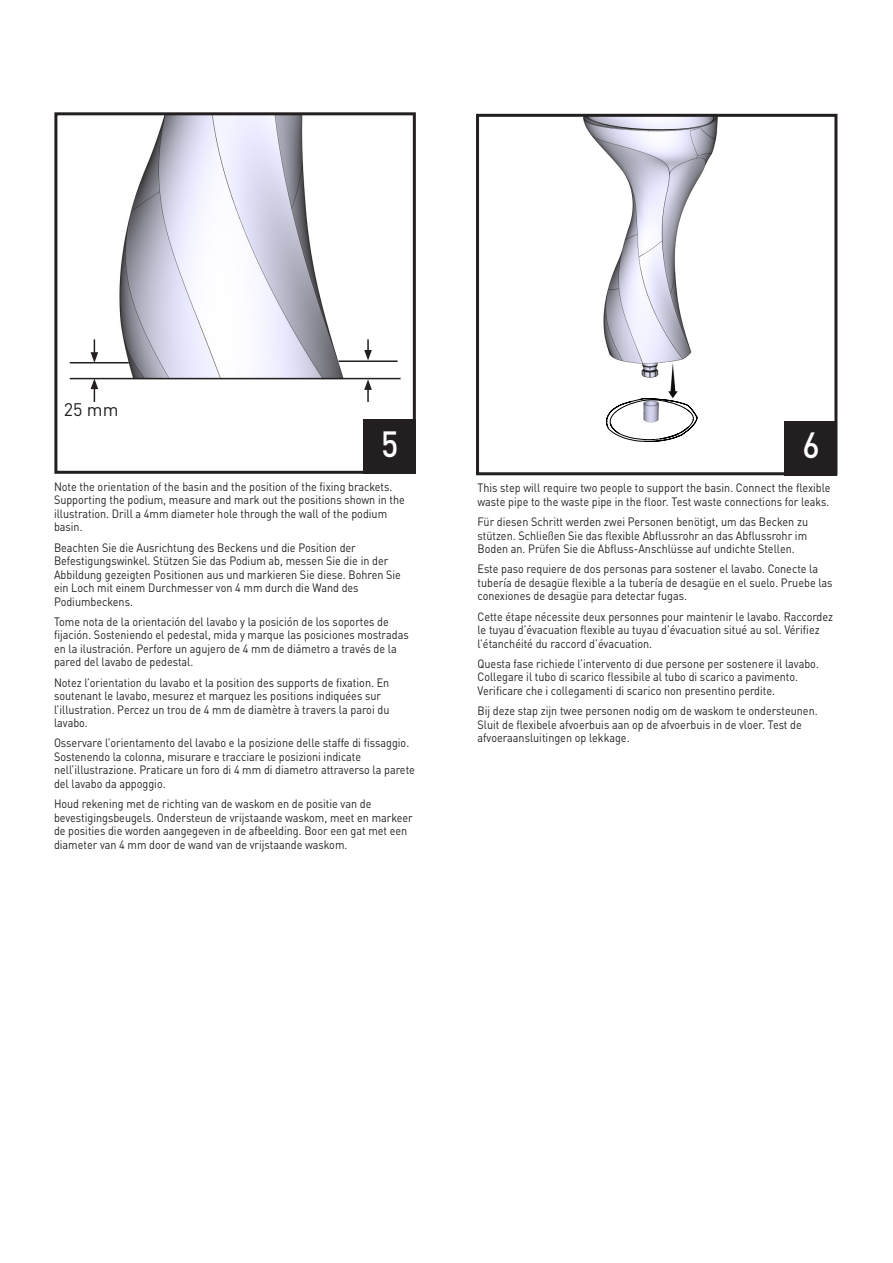
<style>
.page{position:relative;width:893px;height:1263px;background:#fff}
.page>*{position:absolute;margin:0;border:0;box-sizing:border-box;transform-origin:0 0}
.Callout_Circles{font:500 36px "DIN Pro";color:#fff;scale:.9 1}
.t1{font:18px "DIN Pro";color:#231f20}
.Description_Content{font:12px/13.5px "DIN Pro";color:#231f20;scale:.9 1}
</style>
<div class="page">
<svg style="left:54px;top:112px;width:362px;height:362px"></svg>
<hr style="left:70px;top:378px;width:331px;height:1px;background:#231f20">
<hr style="left:70px;top:362px;width:59px;height:1px;background:#231f20">
<hr style="left:338px;top:360px;width:60px;height:2px;background:#231f20">
<svg style="left:91px;top:339px;width:7px;height:23px"></svg>
<svg style="left:91px;top:379px;width:7px;height:23px"></svg>
<svg style="left:364px;top:379px;width:8px;height:23px"></svg>
<svg style="left:364px;top:339px;width:8px;height:21px"></svg>
<div style="left:364px;top:419px;width:52px;height:54px;background:#231f20"></div>
<svg style="left:476px;top:113px;width:362px;height:363px"></svg>
<svg style="left:606px;top:398px;width:91px;height:44px"></svg>
<img style="left:639px;top:392px;width:22px;height:38px">
<img style="left:667px;top:363px;width:11px;height:35px">
<div style="left:784px;top:421px;width:53px;height:54px;background:#231f20"></div>
<p class="t1" style="left:64px;top:397px;width:56px">25 mm</p>
<p class="Callout_Circles" style="left:381px;top:415px;width:21px">5</p>
<p class="Description_Content" style="left:54px;top:479px;width:391px">Note the orientation of the basin and the position of the fixing brackets.<br>Supporting the podium, measure and mark out the positions shown in the illustration. Drill a 4mm diameter hole through the wall of the podium basin.</p>
<p class="Description_Content" style="left:54px;top:540px;width:387px">Beachten Sie die Ausrichtung des Beckens und die Position der Befestigungswinkel. Stützen Sie das Podium ab, messen Sie die in der Abbildung gezeigten Positionen aus und markieren Sie diese. Bohren Sie ein Loch mit einem Durchmesser von 4 mm durch die Wand des Podiumbeckens.</p>
<p class="Description_Content" style="left:54px;top:614px;width:396px">Tome nota de la orientación del lavabo y la posición de los soportes de fijación. Sosteniendo el pedestal, mida y marque las posiciones mostradas en la ilustración. Perfore un agujero de 4 mm de diámetro a través de la pared del lavabo de pedestal.</p>
<p class="Description_Content" style="left:54px;top:675px;width:374px">Notez l’orientation du lavabo et la position des supports de fixation. En soutenant le lavabo, mesurez et marquez les positions indiquées sur l’illustration. Percez un trou de 4 mm de diamètre à travers la paroi du lavabo.</p>
<p class="Description_Content" style="left:54px;top:736px;width:403px">Osservare l’orientamento del lavabo e la posizione delle staffe di fissaggio.<br>Sostenendo la colonna, misurare e tracciare le posizioni indicate nell’illustrazione. Praticare un foro di 4 mm di diametro attraverso la parete del lavabo da appoggio.</p>
<p class="Description_Content" style="left:54px;top:796px;width:400px">Houd rekening met de richting van de waskom en de positie van de bevestigingsbeugels. Ondersteun de vrijstaande waskom, meet en markeer de posities die worden aangegeven in de afbeelding. Boor een gat met een diameter van 4 mm door de wand van de vrijstaande waskom.</p>
<p class="Callout_Circles" style="left:803px;top:416px;width:21px">6</p>
<p class="Description_Content" style="left:477px;top:480px;width:394px">This step will require two people to support the basin. Connect the flexible waste pipe to the waste pipe in the floor. Test waste connections for leaks.</p>
<p class="Description_Content" style="left:477px;top:514px;width:369px;text-align:justify">Für diesen Schritt werden zwei Personen benötigt, um das Becken zu stützen. Schließen Sie das flexible Abflussrohr an das Abflussrohr im Boden an. Prüfen Sie die Abfluss-Anschlüsse auf undichte Stellen.</p>
<p class="Description_Content" style="left:477px;top:561px;width:396px">Este paso requiere de dos personas para sostener el lavabo. Conecte la tubería de desagüe flexible a la tubería de desagüe en el suelo. Pruebe las conexiones de desagüe para detectar fugas.</p>
<p class="Description_Content" style="left:477px;top:609px;width:397px">Cette étape nécessite deux personnes pour maintenir le lavabo. Raccordez le tuyau d’évacuation flexible au tuyau d’évacuation situé au sol. Vérifiez l’étanchéité du raccord d’évacuation.</p>
<p class="Description_Content" style="left:477px;top:656px;width:381px">Questa fase richiede l’intervento di due persone per sostenere il lavabo.<br>Collegare il tubo di scarico flessibile al tubo di scarico a pavimento.<br>Verificare che i collegamenti di scarico non presentino perdite.</p>
<p class="Description_Content" style="left:477px;top:703px;width:379px">Bij deze stap zijn twee personen nodig om de waskom te ondersteunen.<br>Sluit de flexibele afvoerbuis aan op de afvoerbuis in de vloer. Test de afvoeraansluitingen op lekkage.</p>
</div>
